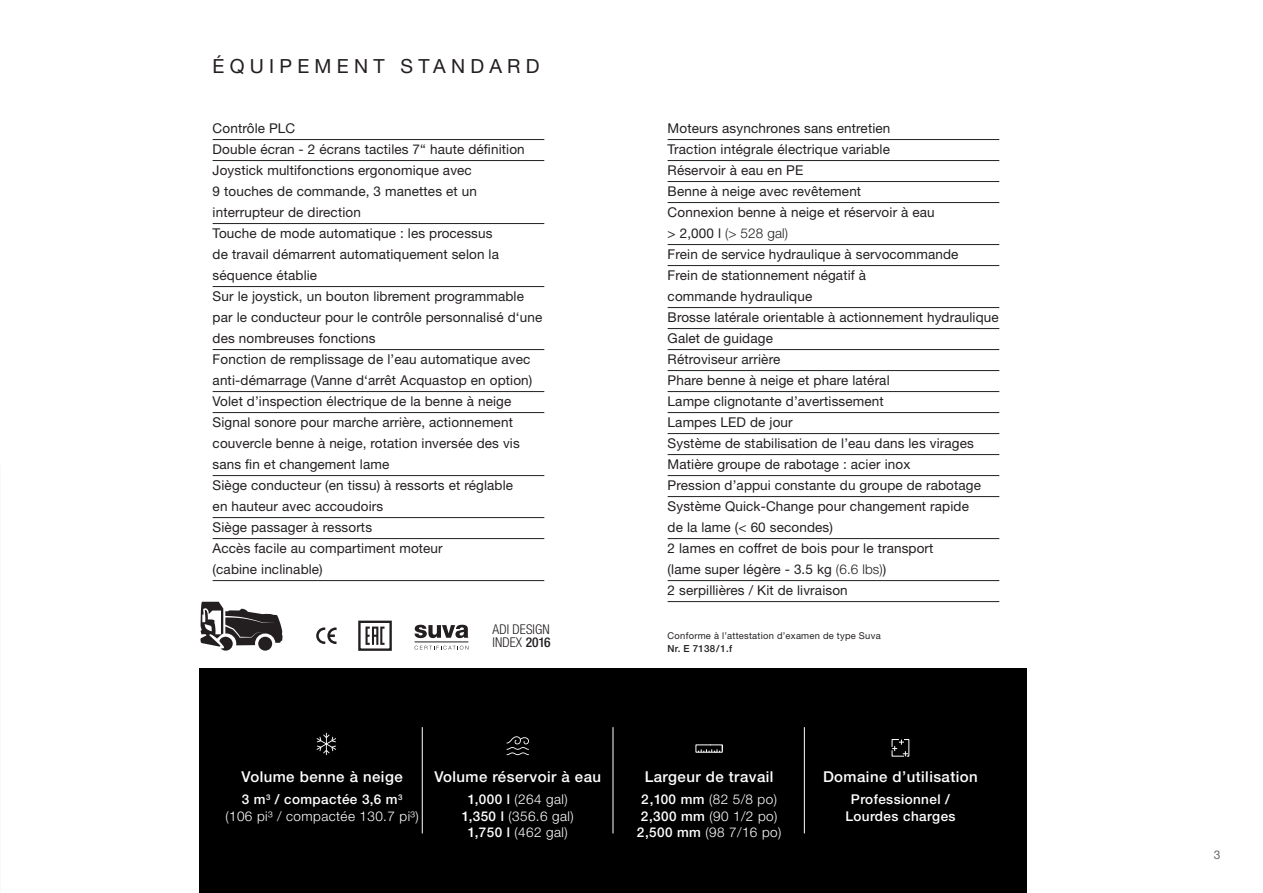
<style>
.page{position:relative;width:1263px;height:893px;background:#fff}
.page>*{position:absolute;margin:0;border:0;box-sizing:border-box;transform-origin:0 0}
.t1{font:19.5px "Helvetica Neue LT Std";letter-spacing:.27em;color:#231f20}
.t2{font:500 15px "Helvetica Neue LT Std";letter-spacing:.03em;color:#fff}
.t3{font:13.5px/21px "Helvetica Neue LT Std";letter-spacing:.01em;color:#231f20}
.t4{font:300 13.5px/16.5px "Helvetica Neue LT Std";letter-spacing:.03em;color:#fff;text-align:center}
.t5{font:500 13.5px/16.5px "Helvetica Neue LT Std";letter-spacing:.03em;color:#fff;text-align:center}
.t6{font:300 condensed 13.5px/12.3px "Helvetica Neue LT Std";letter-spacing:.005em;color:#231f20}
.t7{font:12px "Helvetica Neue LT Std";color:#64686f}
.t8{font:500 9.75px "Helvetica Neue LT Std";letter-spacing:.025em;color:#231f20}
.t9{font:9.3px "Helvetica Neue LT Std";letter-spacing:.025em;color:#231f20}
.s1{font-weight:300}
.s2{font-weight:500}
</style>
<div class="page">
<div style="left:200px;top:669px;width:827px;height:224px;background:#000001"></div>
<hr style="left:422px;top:727px;width:1px;height:106px;background:#fff">
<hr style="left:612px;top:727px;width:1px;height:106px;background:#fff">
<hr style="left:804px;top:727px;width:1px;height:106px;background:#fff">
<svg style="left:317px;top:733px;width:19px;height:22px"></svg>
<svg style="left:506px;top:736px;width:23px;height:19px"></svg>
<svg style="left:891px;top:739px;width:19px;height:18px"></svg>
<svg style="left:316px;top:627px;width:21px;height:17px"></svg>
<svg style="left:365px;top:627px;width:19px;height:18px"></svg>
<div style="left:358px;top:621px;width:34px;height:30px;border:2px solid #231f20"></div>
<hr style="left:415px;top:642px;width:53px;height:1px;background:#231f20">
<svg style="left:415px;top:646px;width:53px;height:4px"></svg>
<svg style="left:414px;top:625px;width:54px;height:13px"></svg>
<svg style="left:200px;top:602px;width:83px;height:49px"></svg>
<svg style="left:695px;top:744px;width:28px;height:9px"></svg>
<hr style="left:213px;top:139px;width:331px;height:1px;background:#231f20">
<hr style="left:213px;top:160px;width:331px;height:1px;background:#231f20">
<hr style="left:213px;top:223px;width:331px;height:1px;background:#231f20">
<hr style="left:213px;top:286px;width:331px;height:1px;background:#231f20">
<hr style="left:213px;top:349px;width:331px;height:1px;background:#231f20">
<hr style="left:213px;top:391px;width:331px;height:1px;background:#231f20">
<hr style="left:213px;top:412px;width:331px;height:1px;background:#231f20">
<hr style="left:213px;top:475px;width:331px;height:1px;background:#231f20">
<hr style="left:213px;top:517px;width:331px;height:1px;background:#231f20">
<hr style="left:213px;top:538px;width:331px;height:1px;background:#231f20">
<hr style="left:213px;top:580px;width:331px;height:1px;background:#231f20">
<hr style="left:668px;top:139px;width:331px;height:1px;background:#231f20">
<hr style="left:668px;top:160px;width:331px;height:1px;background:#231f20">
<hr style="left:668px;top:181px;width:331px;height:1px;background:#231f20">
<hr style="left:668px;top:202px;width:331px;height:1px;background:#231f20">
<hr style="left:668px;top:244px;width:331px;height:1px;background:#231f20">
<hr style="left:668px;top:265px;width:331px;height:1px;background:#231f20">
<hr style="left:668px;top:307px;width:331px;height:1px;background:#231f20">
<hr style="left:668px;top:328px;width:331px;height:1px;background:#231f20">
<hr style="left:668px;top:349px;width:331px;height:1px;background:#231f20">
<hr style="left:668px;top:370px;width:331px;height:1px;background:#231f20">
<hr style="left:668px;top:391px;width:331px;height:1px;background:#231f20">
<hr style="left:668px;top:412px;width:331px;height:1px;background:#231f20">
<hr style="left:668px;top:433px;width:331px;height:1px;background:#231f20">
<hr style="left:668px;top:454px;width:331px;height:1px;background:#231f20">
<hr style="left:668px;top:475px;width:331px;height:1px;background:#231f20">
<hr style="left:668px;top:496px;width:331px;height:1px;background:#231f20">
<hr style="left:668px;top:538px;width:331px;height:1px;background:#231f20">
<hr style="left:668px;top:580px;width:331px;height:1px;background:#231f20">
<hr style="left:668px;top:601px;width:331px;height:1px;background:#231f20">
<h1 class="t1" style="left:213px;top:54px;width:328px">ÉQUIPEMENT STANDARD</h1>
<p class="t3" style="left:213px;top:117px;width:331px">Contrôle PLC<br>Double écran - 2 écrans tactiles 7“ haute définition Joystick multifonctions ergonomique avec<br>9 touches de commande, 3 manettes et un interrupteur de direction<br>Touche de mode automatique : les processus<br>de travail démarrent automatiquement selon la séquence établie<br>Sur le joystick, un bouton librement programmable par le conducteur pour le contrôle personnalisé d‘une des nombreuses fonctions<br>Fonction de remplissage de l’eau automatique avec anti-démarrage (Vanne d‘arrêt Acquastop en option)<br>Volet d’inspection électrique de la benne à neige Signal sonore pour marche arrière, actionnement couvercle benne à neige, rotation inversée des vis sans fin et changement lame<br>Siège conducteur (en tissu) à ressorts et réglable<br>en hauteur avec accoudoirs<br>Siège passager à ressorts<br>Accès facile au compartiment moteur<br>(cabine inclinable)</p>
<p class="t3" style="left:668px;top:117px;width:333px">Moteurs asynchrones sans entretien<br>Traction intégrale électrique variable<br>Réservoir à eau en PE<br>Benne à neige avec revêtement<br>Connexion benne à neige et réservoir à eau<br>&gt; 2,000 l <span class="s1">(&gt; 528 gal)<br></span>Frein de service hydraulique à servocommande<br>Frein de stationnement négatif à<br>commande hydraulique<br>Brosse latérale orientable à actionnement hydraulique Galet de guidage<br>Rétroviseur arrière<br>Phare benne à neige et phare latéral<br>Lampe clignotante d’avertissement<br>Lampes LED de jour<br>Système de stabilisation de l’eau dans les virages Matière groupe de rabotage : acier inox<br>Pression d’appui constante du groupe de rabotage Système Quick-Change pour changement rapide<br>de la lame (&lt; 60 secondes)<br>2 lames en coffret de bois pour le transport<br>(lame super légère - 3.5 kg <span class="s1">(6.6 lbs)</span>)<br>2 serpillières / Kit de livraison</p>
<p class="t6" style="left:493px;top:623px;width:60px">ADI DESIGN<br>INDEX <span class="s2">2016</span></p>
<p class="t9" style="left:668px;top:630px;width:215px">Conforme à l’attestation d’examen de type Suva</p>
<p class="t8" style="left:668px;top:642px;width:66px">Nr. E 7138/1.f</p>
<p class="t2" style="left:242px;top:767px;width:163px">Volume benne à neige</p>
<p class="t4" style="left:225px;top:791px;width:195px"><span class="s2">3 m</span><sup>3</sup> <span class="s2">/ compactée 3,6 m</span><sup>3<br></sup>(106 pi³ / compactée 130.7 pi³)</p>
<p class="t2" style="left:434px;top:767px;width:168px">Volume réservoir à eau</p>
<p class="t4" style="left:462px;top:791px;width:113px"><span class="s2">1,000 l</span> (264 gal)<br><span class="s2">1,350 l</span> (356.6 gal)<br><span class="s2">1,750 l</span> (462 gal)</p>
<p class="t2" style="left:645px;top:767px;width:130px">Largeur de travail</p>
<p class="t4" style="left:637px;top:791px;width:146px"><span class="s2">2,100 mm</span> (82 5/8 po)<br><span class="s2">2,300 mm</span> (90 1/2 po)<br><span class="s2">2,500 mm</span> (98 7/16 po)</p>
<p class="t2" style="left:823px;top:767px;width:156px">Domaine d’utilisation</p>
<p class="t5" style="left:845px;top:791px;width:112px">Professionnel /<br>Lourdes charges</p>
<p class="t7" style="left:1214px;top:847px;width:8px">3</p>
</div>
